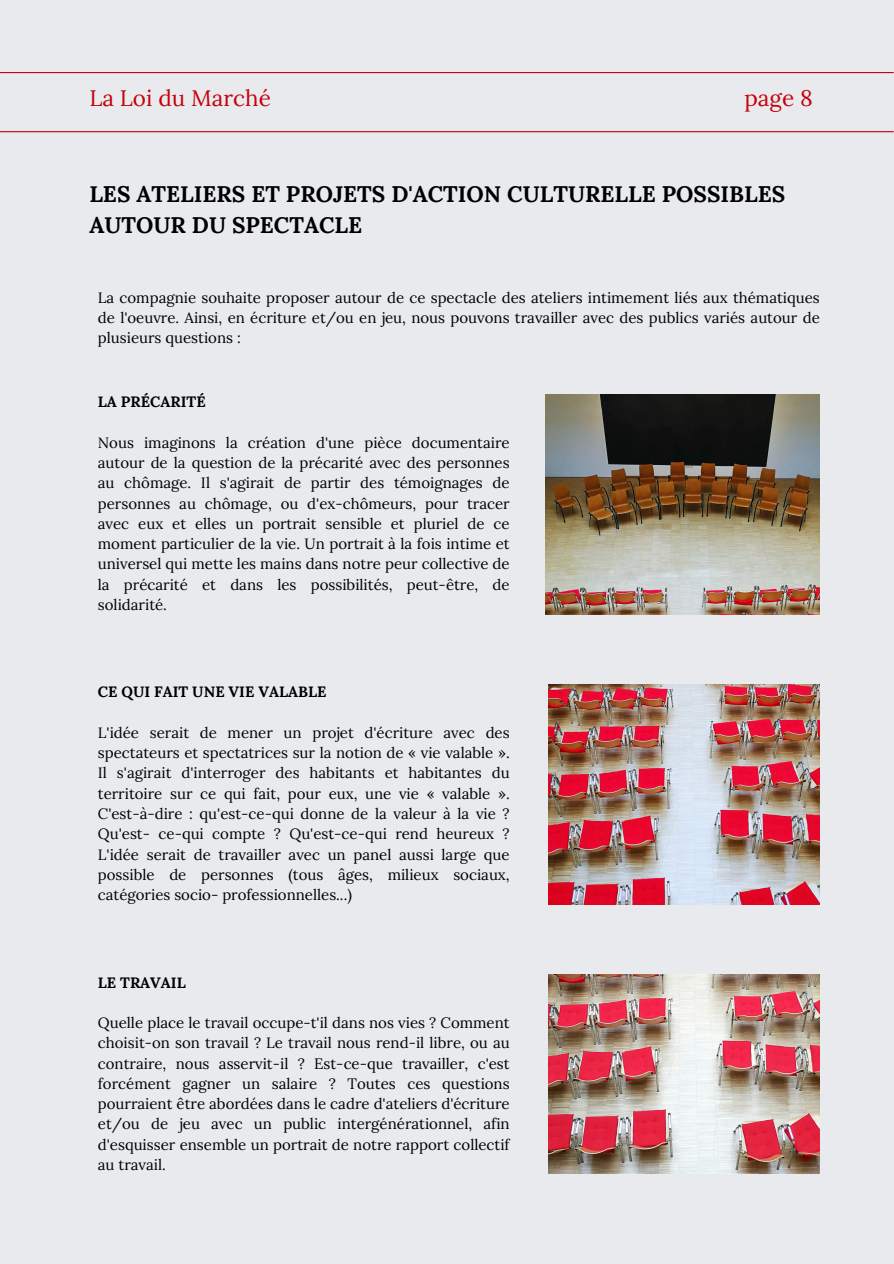
<style>
.page{position:relative;width:894px;height:1264px;background:#fff}
.page>*{position:absolute;margin:0;border:0;box-sizing:border-box;transform-origin:0 0}
.t1{font:700 22.5px/31.5px "Lora";color:#000}
.t2{font:22.5px "Lora";color:#c6000b}
.t3{font:15px/20.2px "Lora";color:#000;text-align:justify}
.t4{font:700 15px "Lora";color:#000}
</style>
<div class="page">
<div style="left:0;top:0;width:893px;height:1263px;background:#e8eaee"></div>
<hr style="left:0;top:131px;width:893px;height:1px;background:#c6000b">
<hr style="left:0;top:72px;width:893px;height:1px;background:#c6000b">
<img style="left:545px;top:394px;width:274px;height:220px">
<img style="left:548px;top:684px;width:271px;height:220px">
<img style="left:548px;top:974px;width:271px;height:199px">
<h2 class="t2" style="left:89px;top:84px;width:183px">La Loi du Marché</h2>
<h1 class="t2" style="left:744px;top:84px;width:70px">page 8</h1>
<p class="t1" style="left:89px;top:178px;width:697px">LES ATELIERS ET PROJETS D'ACTION CULTURELLE POSSIBLES<br>AUTOUR DU SPECTACLE</p>
<p class="t3" style="left:98px;top:287px;width:723px">La compagnie souhaite proposer autour de ce spectacle des ateliers intimement liés aux thématiques de l'oeuvre. Ainsi, en écriture et/ou en jeu, nous pouvons travailler avec des publics variés autour de plusieurs questions :</p>
<h3 class="t4" style="left:98px;top:392px;width:109px">LA PRÉCARITÉ</h3>
<p class="t3" style="left:98px;top:432px;width:413px">Nous imaginons la création d'une pièce documentaire autour de la question de la précarité avec des personnes au chômage. Il s'agirait de partir des témoignages de personnes au chômage, ou d'ex-chômeurs, pour tracer avec eux et elles un portrait sensible et pluriel de ce moment particulier de la vie. Un portrait à la fois intime et universel qui mette les mains dans notre peur collective de la précarité</p>
<p class="t3" style="left:202px;top:574px;width:309px">et dans les possibilités, peut-être, de</p>
<p class="t3" style="left:98px;top:594px;width:71px">solidarité .</p>
<h3 class="t4" style="left:98px;top:682px;width:230px">CE QUI FAIT UNE VIE VALABLE</h3>
<p class="t3" style="left:98px;top:722px;width:413px">L'idée serait de mener un projet d'écriture avec des spectateurs et spectatrices sur la notion de « vie valable ».<br>Il s'agirait d'interroger des habitants et habitantes du territoire sur ce qui fait, pour eux, une vie « valable ».<br>C'est-à-dire : qu'est-ce-qui donne de la valeur à la vie ?<br>Qu'est- ce-qui compte ? Qu'est-ce-qui rend heureux ?<br>L'idée serait de travailler avec un panel aussi large que possible de personnes (tous âges, milieux sociaux, catégories socio- professionnelles...)</p>
<p class="t4" style="left:98px;top:972px;width:89px">LE TRAVAIL</p>
<p class="t3" style="left:98px;top:1012px;width:413px">Quelle place le travail occupe-t'il dans nos vies ? Comment choisit-on son travail ? Le travail nous rend-il libre, ou au contraire, nous asservit-il ? Est-ce-que travailler, c'est forcément gagner un salaire ? Toutes ces questions pourraient être abordées dans le cadre d'ateliers d'écriture et/ou de jeu avec un public intergénérationnel, afin d'esquisser ensemble un portrait de notre rapport collectif au travail.</p>
</div>
